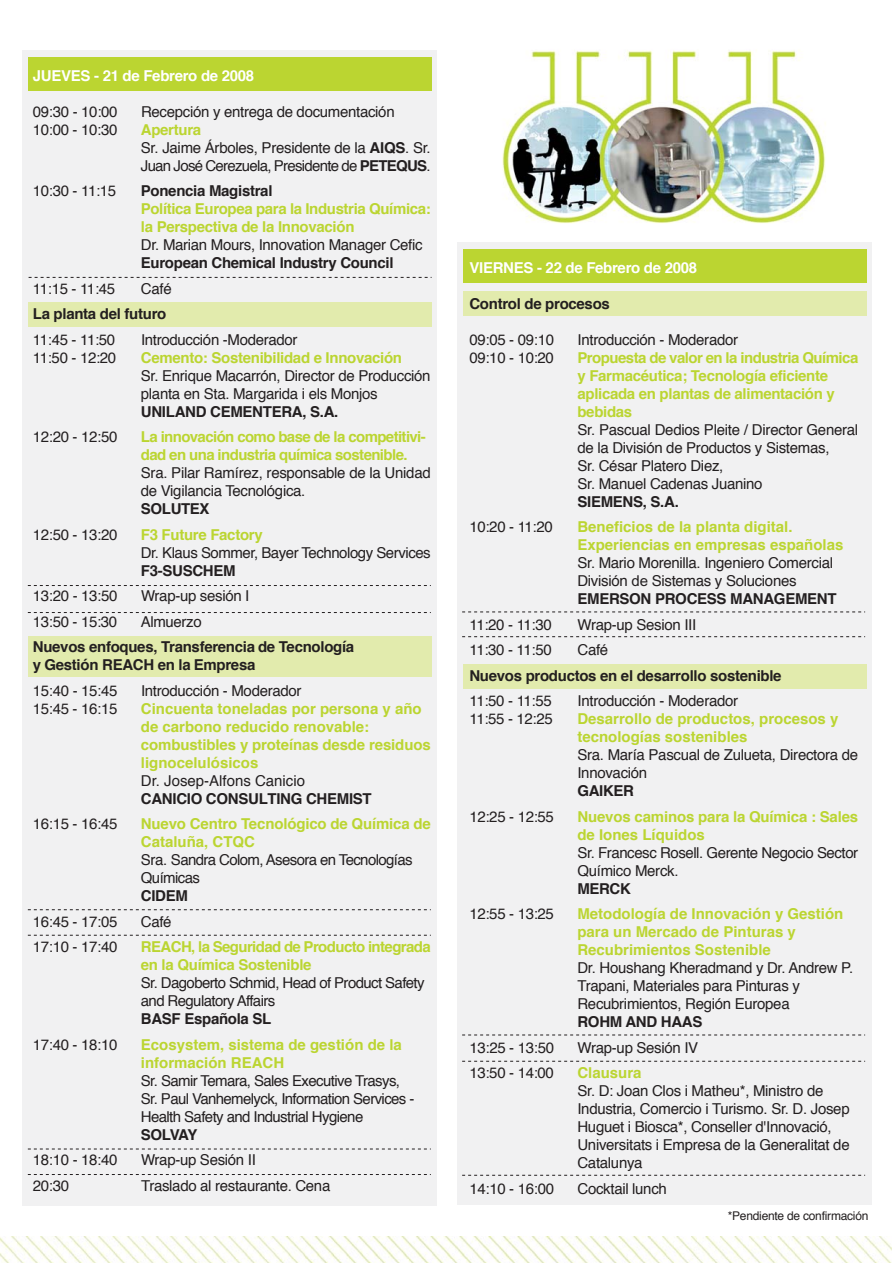
<style>
.page{position:relative;width:892px;height:1263px;background:#fff}
.page>*{position:absolute;margin:0;border:0;box-sizing:border-box;transform-origin:0 0}
.t1{font:15px/18px "Helvetica";letter-spacing:-.02em;color:#231f20}
.t2{font:700 15px/18px "Helvetica";letter-spacing:-.01em;color:#bbd531}
.t3{font:700 15px/18px "Helvetica";letter-spacing:-.02em;color:#231f20}
.t4{font:15px/18px "Helvetica";letter-spacing:-.04em;color:#231f20}
.t5{font:700 15px/18px "Helvetica";letter-spacing:-.04em;color:#bbd531}
.t6{font:15px/18px "Helvetica";letter-spacing:-.045em;color:#231f20}
.t7{font:700 15px "Helvetica";letter-spacing:-.02em;color:#fff}
.t8{font:15px "Helvetica";color:#231f20}
.t9{font:12px "Helvetica";letter-spacing:-.02em;color:#231f20}
.s1{font-weight:700;color:#bbd531}
.s2{font-weight:700}
.s3{font-family:"Arial";font-weight:700}
.s4{font-family:"Arial"}
</style>
<div class="page">
<img style="left:0;top:1236px;width:892px;height:27px">
<img style="left:502px;top:50px;width:324px;height:173px">
<div style="left:458px;top:242px;width:414px;height:963px;background:#f1f1f2"></div>
<div style="left:23px;top:50px;width:414px;height:1155px;background:#f1f1f2"></div>
<div style="left:28px;top:636px;width:403px;height:40px;background:#e2ebad"></div>
<div style="left:28px;top:302px;width:403px;height:25px;background:#e2ebad"></div>
<div style="left:28px;top:57px;width:403px;height:34px;background:#bbd531"></div>
<svg style="left:29px;top:277px;width:403px;height:1px"></svg>
<svg style="left:28px;top:612px;width:403px;height:1px"></svg>
<svg style="left:28px;top:909px;width:403px;height:1px"></svg>
<svg style="left:28px;top:935px;width:403px;height:1px"></svg>
<svg style="left:28px;top:1149px;width:403px;height:1px"></svg>
<svg style="left:28px;top:1174px;width:403px;height:1px"></svg>
<div style="left:463px;top:664px;width:403px;height:25px;background:#e2ebad"></div>
<div style="left:463px;top:292px;width:403px;height:24px;background:#e2ebad"></div>
<div style="left:463px;top:249px;width:403px;height:34px;background:#bbd531"></div>
<svg style="left:462px;top:636px;width:403px;height:1px"></svg>
<svg style="left:462px;top:1061px;width:403px;height:1px"></svg>
<svg style="left:462px;top:1175px;width:403px;height:1px"></svg>
<svg style="left:28px;top:585px;width:403px;height:1px"></svg>
<svg style="left:462px;top:1035px;width:403px;height:1px"></svg>
<svg style="left:462px;top:612px;width:403px;height:1px"></svg>
<p class="t7" style="left:33px;top:69px;width:223px">JUEVES - 21 de Febrero de 2008</p>
<p class="t1" style="left:33px;top:104px;width:86px">09:30 - 10:00</p>
<p class="t1" style="left:141px;top:104px;width:255px">Recepción y entrega de documentación</p>
<p class="t1" style="left:33px;top:122px;width:86px">10:00 - 10:30</p>
<p class="t6" style="left:141px;top:122px;width:291px"><span class="s1">Apertura<br></span>Sr. Jaime Árboles, Presidente de la <span class="s2">AIQS</span>. Sr.<br>Juan José Cerezuela, Presidente de <span class="s2">PETEQUS</span>.</p>
<p class="t1" style="left:33px;top:183px;width:85px">10:30 - 11:15</p>
<p class="t3" style="left:141px;top:183px;width:133px">Ponencia Magistral</p>
<p class="t2" style="left:141px;top:201px;width:291px">Política Europea para la Industria Química: la Perspectiva de la Innovación</p>
<p class="t1" style="left:141px;top:237px;width:283px">Dr. Marian Mours, Innovation Manager Cefic<br><span class="s2">European Chemical Industry Counci</span><span class="s3">l</span></p>
<p class="t1" style="left:33px;top:281px;width:84px">11:15 - 11:45</p>
<p class="t1" style="left:141px;top:281px;width:32px">Café</p>
<p class="t3" style="left:33px;top:306px;width:135px">La planta del futuro</p>
<p class="t1" style="left:33px;top:332px;width:84px">11:45 - 11:50</p>
<p class="t1" style="left:141px;top:332px;width:158px">Introducción -Moderador</p>
<p class="t1" style="left:33px;top:350px;width:85px">11:50 - 12:20</p>
<p class="t2" style="left:141px;top:350px;width:263px">Cemento: Sostenibilidad e Innovación</p>
<p class="t1" style="left:141px;top:368px;width:291px">Sr. Enrique Macarrón, Director de Producción planta en Sta. Margarida i els Monjos</p>
<p class="t3" style="left:141px;top:404px;width:199px">UNILAND CEMENTERA, S.A.</p>
<p class="t1" style="left:33px;top:429px;width:86px">12:20 - 12:50</p>
<p class="t5" style="left:141px;top:429px;width:286px">La innovación como base de la competitivi&shy;dad en una industria química sostenible.</p>
<p class="t1" style="left:141px;top:465px;width:291px">Sra. Pilar Ramírez, responsable de la Unidad de Vigilancia Tecnológica.</p>
<p class="t3" style="left:141px;top:501px;width:70px">SOLUTEX</p>
<p class="t1" style="left:33px;top:527px;width:86px">12:50 - 13:20</p>
<p class="t2" style="left:141px;top:527px;width:123px">F3 Future Factory</p>
<p class="t1" style="left:141px;top:545px;width:291px">Dr. Klaus Sommer, Bayer Technology Services</p>
<p class="t3" style="left:141px;top:563px;width:96px">F3-SUSCHEM</p>
<p class="t1" style="left:33px;top:588px;width:86px">13:20 - 13:50</p>
<p class="t1" style="left:141px;top:588px;width:110px">Wrap-up sesión I</p>
<p class="t1" style="left:33px;top:614px;width:86px">13:50 - 15:30</p>
<p class="t1" style="left:141px;top:614px;width:63px">Almuerzo</p>
<p class="t3" style="left:33px;top:639px;width:323px">Nuevos enfoques, Transferencia de Tecnología y Gestión REACH en la Empresa</p>
<p class="t1" style="left:33px;top:683px;width:86px">15:40 - 15:45</p>
<p class="t1" style="left:141px;top:683px;width:162px">Introducción - Moderador</p>
<p class="t1" style="left:33px;top:701px;width:86px">15:45 - 16:15</p>
<p class="t2" style="left:141px;top:701px;width:291px">Cincuenta toneladas por persona y año de carbono reducido renovable: combustibles y proteínas desde residuos lignocelulósicos</p>
<p class="t8" style="left:141px;top:774px;width:166px">Dr. Josep-Alfons Canicio</p>
<p class="t3" style="left:141px;top:791px;width:232px">CANICIO CONSULTING CHEMIST</p>
<p class="t1" style="left:33px;top:816px;width:86px">16:15 - 16:45</p>
<p class="t2" style="left:141px;top:816px;width:291px">Nuevo Centro Tecnológico de Química de<br>Cataluña, CTQC</p>
<p class="t4" style="left:141px;top:852px;width:273px">Sra. Sandra Colom, Asesora en Tecnologías<br>Químicas</p>
<p class="t3" style="left:141px;top:888px;width:49px">CIDEM</p>
<p class="t1" style="left:33px;top:914px;width:86px">16:45 - 17:05</p>
<p class="t1" style="left:141px;top:914px;width:32px">Café</p>
<p class="t1" style="left:33px;top:939px;width:86px">17:10 - 17:40</p>
<p class="t5" style="left:141px;top:939px;width:291px">REACH, la Seguridad de Producto integrada en la Química Sostenible</p>
<p class="t4" style="left:141px;top:975px;width:285px">Sr. Dagoberto Schmid, Head of Product Safety and Regulatory Affairs</p>
<p class="t3" style="left:141px;top:1011px;width:132px">BASF Española SL</p>
<p class="t1" style="left:33px;top:1037px;width:86px">17:40 - 18:10</p>
<p class="t2" style="left:141px;top:1037px;width:262px">Ecosystem, sistema de gestión de la información REACH</p>
<p class="t4" style="left:141px;top:1073px;width:275px">Sr. Samir Temara, Sales Executive Trasys,<br>Sr. Paul Vanhemelyck, Information Services -<br>Health Safety and Industrial Hygiene</p>
<p class="t3" style="left:141px;top:1127px;width:58px">SOLVAY</p>
<p class="t1" style="left:33px;top:1152px;width:86px">18:10 - 18:40</p>
<p class="t1" style="left:141px;top:1152px;width:116px">Wrap-up Sesión II</p>
<p class="t1" style="left:33px;top:1178px;width:38px">20:30</p>
<p class="t1" style="left:141px;top:1178px;width:191px">Traslado al restaurante. Cena</p>
<p class="t7" style="left:469px;top:261px;width:229px">VIERNES - 22 de Febrero de 2008</p>
<p class="t3" style="left:469px;top:296px;width:142px">Control de procesos</p>
<p class="t1" style="left:469px;top:332px;width:86px">09:05 - 09:10</p>
<p class="t1" style="left:578px;top:332px;width:162px">Introducción - Moderador</p>
<p class="t1" style="left:469px;top:350px;width:86px">09:10 - 10:20</p>
<p class="t2" style="left:577px;top:350px;width:282px">Propuesta de valor en la industria Química y Farmacéutica; Tecnología eficiente aplicada en plantas de alimentación y bebidas</p>
<p class="t1" style="left:577px;top:422px;width:282px">Sr. Pascual Dedios Pleite / Director General de la División de Productos y Sistemas,<br>Sr. César Platero Diez,<br>Sr. Manuel Cadenas Juanino</p>
<p class="t3" style="left:577px;top:494px;width:103px">SIEMENS, S.A.</p>
<p class="t1" style="left:469px;top:519px;width:85px">10:20 - 11:20</p>
<p class="t2" style="left:577px;top:519px;width:267px">Beneficios de la planta digital.<br>Experiencias en empresas españolas</p>
<p class="t1" style="left:577px;top:555px;width:261px">Sr. Mario Morenilla. Ingeniero Comercial<br>División <span class="s4">de</span> Sistemas y Soluciones<br><span class="s2">EMERSON PROCESS MANAGEMENT</span></p>
<p class="t1" style="left:469px;top:617px;width:84px">11:20 - 11:30</p>
<p class="t1" style="left:577px;top:617px;width:120px">Wrap-up Sesion III</p>
<p class="t1" style="left:469px;top:642px;width:84px">11:30 - 11:50</p>
<p class="t1" style="left:577px;top:642px;width:32px">Café</p>
<p class="t3" style="left:469px;top:668px;width:314px">Nuevos productos en el desarrollo sostenible</p>
<p class="t1" style="left:469px;top:693px;width:84px">11:50 - 11:55</p>
<p class="t1" style="left:578px;top:693px;width:162px">Introducción - Moderador</p>
<p class="t1" style="left:469px;top:711px;width:85px">11:55 - 12:25</p>
<p class="t2" style="left:577px;top:711px;width:262px">Desarrollo de productos, procesos y tecnologías sostenibles</p>
<p class="t1" style="left:577px;top:747px;width:282px">Sra. María Pascual de Zulueta, Directora de<br>Innovación</p>
<p class="t3" style="left:577px;top:783px;width:58px">GAIKER</p>
<p class="t1" style="left:469px;top:809px;width:86px">12:25 - 12:55</p>
<p class="t2" style="left:577px;top:809px;width:282px">Nuevos caminos para la Química : Sales de Iones Líquidos</p>
<p class="t1" style="left:577px;top:845px;width:282px">Sr. Francesc Rosell. Gerente Negocio Sector<br>Químico Merck.</p>
<p class="t3" style="left:577px;top:881px;width:55px">MERCK</p>
<p class="t1" style="left:469px;top:906px;width:86px">12:55 - 13:25</p>
<p class="t2" style="left:577px;top:906px;width:267px">Metodología de Innovación y Gestión para un Mercado de Pinturas y<br>Recubrimientos Sostenible</p>
<p class="t1" style="left:577px;top:960px;width:277px">Dr. Houshang Kheradmand y Dr. Andrew P.<br>Trapani, Materiales para Pinturas y<br>Recubrimientos, Región Europea</p>
<p class="t3" style="left:577px;top:1014px;width:126px">ROHM AND HAAS</p>
<p class="t1" style="left:469px;top:1040px;width:86px">13:25 - 13:50</p>
<p class="t1" style="left:578px;top:1040px;width:122px">Wrap-up Sesión IV</p>
<p class="t1" style="left:469px;top:1065px;width:86px">13:50 - 14:00</p>
<p class="t2" style="left:577px;top:1065px;width:66px">Clausura</p>
<p class="t1" style="left:577px;top:1083px;width:274px">Sr. D: Joan Clos i Matheu*, Ministro de Industria, Comercio i Turismo. Sr. D. Josep Huguet i Biosca*, Conseller d'Innovació, Universitats i Empresa de la Generalitat de Catalunya</p>
<p class="t1" style="left:469px;top:1181px;width:86px">14:10 - 16:00</p>
<p class="t1" style="left:577px;top:1181px;width:91px">Cocktail lunch</p>
<p class="t9" style="left:728px;top:1211px;width:142px">*Pendiente de confirmación</p>
</div>
